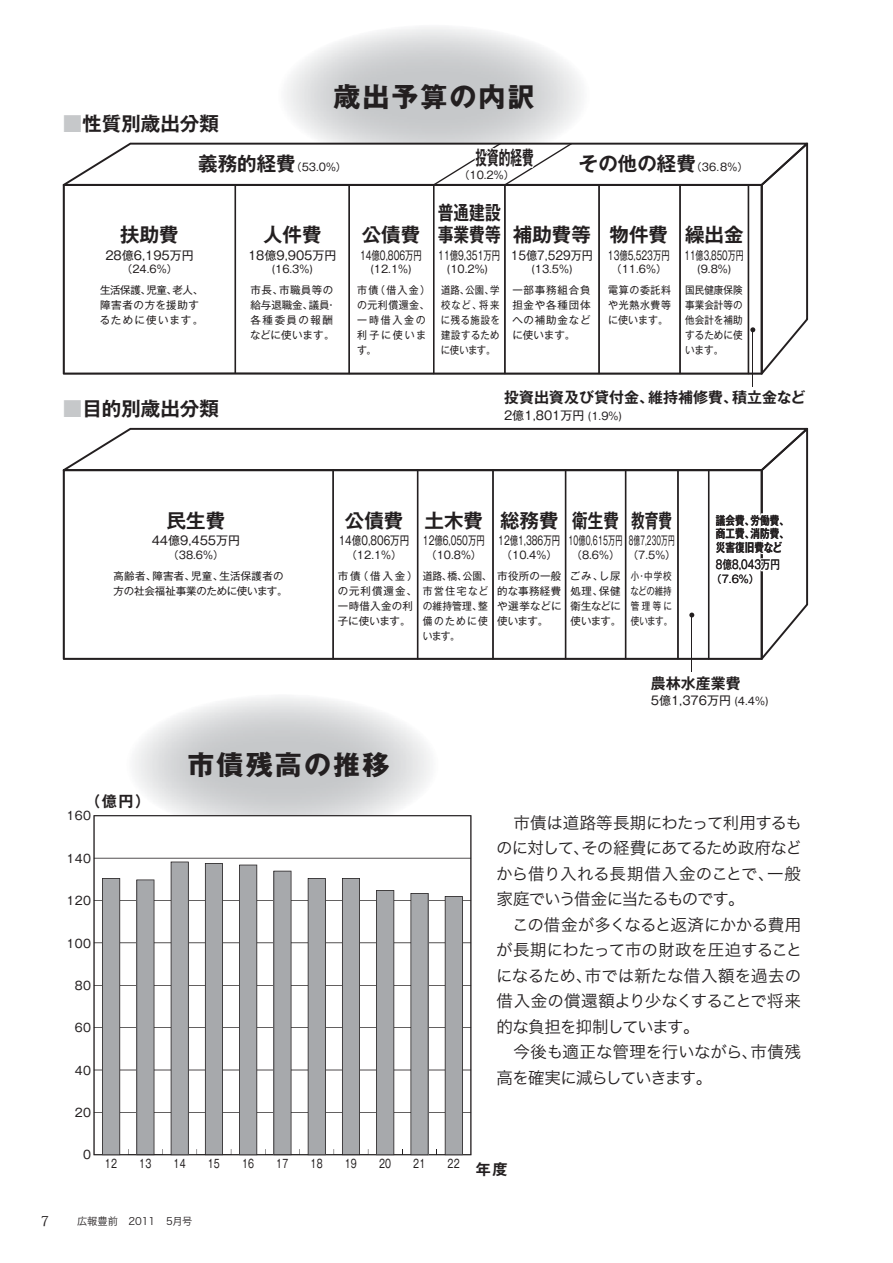
<style>
.page{position:relative;width:893px;height:1263px;background:#fff}
.page>*{position:absolute;margin:0;border:0;box-sizing:border-box;transform-origin:0 0}
.t1{font:27px "Gothic MB101 Pr 6 N Bold 90 pv RKSJ H";letter-spacing:.075em;color:#231f20}
.t2{font:19.5px "Gothic MB101 Pr 6 N De Bold 90 pv RKSJ H";color:#231f20}
.t3{font:19.5px/22.5px "Gothic MB101 Pr 6 N De Bold 90 pv RKSJ H";color:#231f20;scale:.81 1}
.t4{font:19.5px "Gothic MB101 Pr 6 N De Bold 90 pv RKSJ H";color:#231f20;scale:.6 1}
.t5{font:19.5px "Gothic MB101 Pr 6 N De Bold 90 pv RKSJ H";color:#231f20;scale:.8 1}
.t6{font:19.5px "Gothic MB101 Pr 6 N De Bold 90 pv RKSJ H";color:#231f20;scale:.7 1}
.t7{font:16.5px/25.5px "Hira Kaku Pro W3 90 pv RKSJ H";letter-spacing:-.03em;color:#231f20}
.t8{font:15.15px "Gothic MB101 Pr 6 N De Bold 90 pv RKSJ H";color:#231f20}
.t9{font:15px "Gothic MB101 Pr 6 N De Bold 90 pv RKSJ H";color:#231f20}
.t10{font:13.65px "Koz Min Pro Regular 90 pv RKSJ H";color:#231f20}
.t11{font:12px "Gothic MB101 Pr 6 N Regular 90 pv RKSJ H";color:#231f20}
.t12{font:12px "Gothic MB101 Pr 6 N Regular 90 pv RKSJ H";color:#231f20;scale:.7 1}
.t13{font:12px/13.5px "Gothic MB101 Pr 6 N De Bold 90 pv RKSJ H";color:#231f20;text-align:justify;scale:.8 1}
.t14{font:12px "Gothic MB101 Pr 6 N Regular 90 pv RKSJ H";color:#231f20;scale:.8 1}
.t15{font:12px "Gothic MB101 Pr 6 N Regular 90 pv RKSJ H";color:#231f20;scale:.93 1}
.t16{font:12px "Gothic MB101 Pr 6 N Regular 90 pv RKSJ H";color:#231f20;scale:.67 1}
.t17{font:12px "Gothic MB101 Pr 6 N Regular 90 pv RKSJ H";letter-spacing:.02em;color:#231f20;scale:.6 1}
.t18{font:12px "Gothic MB101 Pr 6 N Regular 90 pv RKSJ H";letter-spacing:.02em;color:#231f20;scale:.56 1}
.t19{font:11.55px "Gothic MB101 Pr 6 N Regular 90 pv RKSJ H";letter-spacing:.03em;color:#231f20;scale:.75 1}
.t20{font:11.55px "Gothic MB101 Pr 6 N Regular 90 pv RKSJ H";letter-spacing:.03em;color:#231f20}
.t21{font:10.5px/21.3px "Gothic MB101 Pr 6 N Regular 90 pv RKSJ H";letter-spacing:.025em;color:#231f20;text-align:center}
.t22{font:10.5px/15px "Gothic MB101 Pr 6 N Regular 90 pv RKSJ H";letter-spacing:-.005em;color:#231f20}
.t23{font:10.5px/15px "Gothic MB101 Pr 6 N Regular 90 pv RKSJ H";letter-spacing:.025em;color:#231f20;text-align:justify;scale:.89 1}
.t24{font:10.5px/15px "Gothic MB101 Pr 6 N Regular 90 pv RKSJ H";letter-spacing:.025em;color:#231f20;text-align:justify;scale:.93 1}
.t25{font:10.5px/15px "Gothic MB101 Pr 6 N Regular 90 pv RKSJ H";letter-spacing:.025em;color:#231f20;text-align:justify;scale:.91 1}
.t26{font:10.5px/15px "Gothic MB101 Pr 6 N Regular 90 pv RKSJ H";letter-spacing:.17em;color:#231f20;scale:.95 1}
.t27{font:10.5px/21.3px "Gothic MB101 Pr 6 N Regular 90 pv RKSJ H";letter-spacing:-.04em;color:#231f20;text-align:center}
.t28{font:10.5px/15px "Gothic MB101 Pr 6 N Regular 90 pv RKSJ H";letter-spacing:.07em;color:#231f20}
.t29{font:10.5px "Gothic MB101 Pr 6 N Regular 90 pv RKSJ H";letter-spacing:-.02em;color:#231f20}
.t30{font:10.5px/21.3px "Gothic MB101 Pr 6 N Regular 90 pv RKSJ H";letter-spacing:.075em;color:#231f20;text-align:center}
.t31{font:10.5px/15px "Gothic MB101 Pr 6 N Regular 90 pv RKSJ H";letter-spacing:.025em;color:#231f20;text-align:justify;scale:.81 1}
.t32{font:10.5px/21.3px "Gothic MB101 Pr 6 N Regular 90 pv RKSJ H";letter-spacing:.065em;color:#231f20}
.t33{font:10.5px/15px "Gothic MB101 Pr 6 N Regular 90 pv RKSJ H";letter-spacing:.065em;color:#231f20;scale:.95 1}
.t34{font:10.2px "Hira Kaku Pro W3 90 pv RKSJ H";color:#231f20}
.s1{color:#c6c8ca}
.s2{font-family:"Gothic MB101 Pr 6 N De Bold 90 pv RKSJ H";font-size:19.5px}
.s3{font-size:10.5px}
</style>
<div class="page">
<hr style="left:752px;top:330px;width:1px;height:56px;background:#231f20">
<svg style="left:63px;top:143px;width:745px;height:231px"></svg>
<hr style="left:691px;top:615px;width:1px;height:57px;background:#231f20">
<svg style="left:63px;top:428px;width:745px;height:232px"></svg>
<svg style="left:63px;top:184px;width:700px;height:191px"></svg>
<svg style="left:94px;top:816px;width:377px;height:339px"></svg>
<h2 class="t2" style="left:63px;top:116px;width:158px"><span class="s1">■</span>性質別歳出分類</h2>
<h1 class="t1" style="left:333px;top:87px;width:203px">歳出予算の内訳</h1>
<p class="t21" style="left:198px;top:158px;width:150px"><span class="s2">義務的経費</span>（５3.0％）</p>
<h2 class="t4" style="left:475px;top:151px;width:99px">投資的経費</h2>
<p class="t21" style="left:459px;top:166px;width:57px">（10.2％）</p>
<p class="t21" style="left:579px;top:158px;width:170px"><span class="s2">その他の経費</span>（３６．8％）</p>
<h2 class="t2" style="left:120px;top:228px;width:60px">扶助費</h2>
<p class="t11" style="left:105px;top:251px;width:90px">28億6,195万円</p>
<p class="t27" style="left:100px;top:260px;width:105px">（24.6%）<br>生活保護、児童、老人、</p>
<p class="t28" style="left:100px;top:299px;width:105px">障害者の方を援助するために使います。</p>
<h2 class="t2" style="left:63px;top:402px;width:158px"><span class="s1">■</span>目的別歳出分類</h2>
<h2 class="t2" style="left:263px;top:228px;width:60px">人件費</h2>
<p class="t11" style="left:248px;top:251px;width:90px">18億9,905万円</p>
<p class="t21" style="left:250px;top:260px;width:84px">(16.3%)<br>市長、市職員等の</p>
<p class="t22" style="left:250px;top:299px;width:88px">給与退職金、議員・各種委員の報酬などに使います。</p>
<h2 class="t2" style="left:362px;top:228px;width:60px">公債費</h2>
<p class="t12" style="left:360px;top:251px;width:90px">14億0,806万円</p>
<p class="t21" style="left:357px;top:260px;width:74px">(12.1%)<br>市債（借入金）</p>
<p class="t26" style="left:357px;top:299px;width:78px">の元利償還金、一時借入金の利子に使います。</p>
<h2 class="t3" style="left:438px;top:204px;width:79px">普通建設事業費等</h2>
<p class="t12" style="left:438px;top:251px;width:90px">11億9,351万円</p>
<p class="t21" style="left:441px;top:260px;width:60px">(10.2%)<br>道路、公園、学</p>
<p class="t23" style="left:441px;top:299px;width:68px">校など、将来に残る施設を建設するために使います。</p>
<h2 class="t2" style="left:513px;top:228px;width:79px">補助費等</h2>
<p class="t15" style="left:511px;top:251px;width:90px">15億7,529万円</p>
<p class="t30" style="left:512px;top:260px;width:80px">(13.5%)<br>一部事務組合負</p>
<p class="t21" style="left:512px;top:299px;width:80px;line-height:15px;text-align:justify">担金や各種団体への補助金などに使います。</p>
<h2 class="t2" style="left:610px;top:228px;width:60px">物件費</h2>
<p class="t12" style="left:608px;top:251px;width:90px">13億5,523万円</p>
<p class="t32" style="left:608px;top:260px;width:65px">（11.6%）電算の委託料</p>
<p class="t33" style="left:608px;top:299px;width:68px">や光熱水費等に使います。</p>
<h2 class="t2" style="left:685px;top:228px;width:60px">繰出金</h2>
<p class="t16" style="left:685px;top:251px;width:90px">11億3,850万円</p>
<p class="t21" style="left:685px;top:260px;width:59px">(9.8%)<br>国民健康保険</p>
<p class="t25" style="left:685px;top:299px;width:65px">事業会計等の他会計を補助するために使います。</p>
<h3 class="t9" style="left:504px;top:392px;width:303px">投資出資及び貸付金、維持補修費、積立金など</h3>
<p class="t11" style="left:504px;top:411px;width:119px">2億１,801万円 <span class="s3">(1.9%)</span></p>
<h2 class="t2" style="left:167px;top:513px;width:60px">民生費</h2>
<p class="t11" style="left:152px;top:536px;width:90px">44億9,455万円</p>
<p class="t21" style="left:113px;top:546px;width:172px">（38.6%）<br>高齢者、障害者、児童、生活保護者の</p>
<p class="t29" style="left:113px;top:587px;width:176px">方の社会福祉事業のために使います。</p>
<h2 class="t2" style="left:345px;top:513px;width:60px">公債費</h2>
<p class="t14" style="left:339px;top:536px;width:90px">14億0,806万円</p>
<p class="t21" style="left:338px;top:546px;width:81px;text-align:left;text-indent:9px">（12.1%）<br>市債（借入金）</p>
<p class="t21" style="left:338px;top:585px;width:81px;line-height:15px;text-align:left">の元利償還金、一時借入金の利子に使います。</p>
<h2 class="t2" style="left:425px;top:513px;width:60px">土木費</h2>
<p class="t12" style="left:423px;top:536px;width:90px">12億6,050万円</p>
<p class="t21" style="left:423px;top:546px;width:70px;text-align:left;text-indent:3px">（10.8%）道路、橋、公園、</p>
<p class="t24" style="left:423px;top:585px;width:72px">市営住宅などの維持管理、整備のために使います。</p>
<h2 class="t2" style="left:500px;top:513px;width:60px">総務費</h2>
<p class="t12" style="left:498px;top:536px;width:90px">12億1,386万円</p>
<p class="t21" style="left:497px;top:546px;width:66px">（10.4%）市役所の一般</p>
<p class="t21" style="left:497px;top:585px;width:66px;line-height:15px;text-align:justify">的な事務経費や選挙などに使います。</p>
<h2 class="t5" style="left:572px;top:513px;width:60px">衛生費</h2>
<p class="t17" style="left:568px;top:536px;width:92px">10億0,615万円</p>
<p class="t21" style="left:570px;top:546px;width:52px;text-align:left">（8.6%）ごみ、し尿</p>
<p class="t21" style="left:571px;top:585px;width:52px;line-height:15px;text-align:justify">処理、保健衛生などに使います。</p>
<h2 class="t6" style="left:631px;top:513px;width:60px">教育費</h2>
<p class="t18" style="left:629px;top:536px;width:84px">8億7,230万円</p>
<p class="t21" style="left:628px;top:546px;width:50px;text-align:left">（7.5％）小・中学校</p>
<p class="t31" style="left:630px;top:585px;width:53px">などの維持管理等に使います。</p>
<p class="t13" style="left:716px;top:515px;width:93px">議会費、労働費、商工費、消防費、災害復旧費など</p>
<p class="t14" style="left:716px;top:560px;width:82px">8億8,043万円</p>
<p class="t21" style="left:711px;top:570px;width:50px">（7.6％）</p>
<h3 class="t9" style="left:651px;top:677px;width:91px">農林水産業費</h3>
<p class="t11" style="left:651px;top:696px;width:119px">5億1,376万円 <span class="s3">(4.4%)</span></p>
<h1 class="t1" style="left:187px;top:755px;width:203px">市債残高の推移</h1>
<h3 class="t8" style="left:85px;top:796px;width:67px">（億円）</h3>
<p class="t20" style="left:67px;top:812px;width:26px">160</p>
<h3 class="t7" style="left:496px;top:812px;width:308px">　市債は道路等長期にわたって利用するものに対して、その経費にあてるため政府などから借り入れる長期借入金のことで、一般家庭でいう借金に当たるものです。<br>　この借金が多くなると返済にかかる費用が長期にわたって市の財政を圧迫することになるため、市では新たな借入額を過去の借入金の償還額より少なくすることで将来的な負担を抑制しています。<br>　今後も適正な管理を行いながら、市債残高を確実に減らしていきます。</h3>
<p class="t20" style="left:67px;top:854px;width:26px">140</p>
<p class="t20" style="left:67px;top:896px;width:26px">120</p>
<p class="t20" style="left:67px;top:939px;width:26px">100</p>
<p class="t20" style="left:75px;top:981px;width:18px">80</p>
<p class="t20" style="left:75px;top:1024px;width:18px">60</p>
<p class="t20" style="left:75px;top:1066px;width:18px">40</p>
<p class="t20" style="left:75px;top:1108px;width:18px">20</p>
<p class="t20" style="left:83px;top:1151px;width:9px">0</p>
<p class="t19" style="left:105px;top:1159px;width:18px">12</p>
<p class="t19" style="left:139px;top:1159px;width:18px">13</p>
<p class="t19" style="left:173px;top:1159px;width:18px">14</p>
<p class="t19" style="left:208px;top:1159px;width:18px">15</p>
<p class="t19" style="left:242px;top:1159px;width:18px">16</p>
<p class="t19" style="left:276px;top:1159px;width:18px">17</p>
<p class="t19" style="left:310px;top:1159px;width:18px">18</p>
<p class="t19" style="left:345px;top:1159px;width:18px">19</p>
<p class="t19" style="left:379px;top:1159px;width:18px">20</p>
<p class="t19" style="left:413px;top:1159px;width:18px">21</p>
<p class="t19" style="left:447px;top:1159px;width:18px">22</p>
<h3 class="t8" style="left:476px;top:1164px;width:33px">年度</h3>
<h3 class="t10" style="left:41px;top:1216px;width:10px">7</h3>
<p class="t34" style="left:77px;top:1217px;width:117px">広報豊前 2011 5月号</p>
</div>
